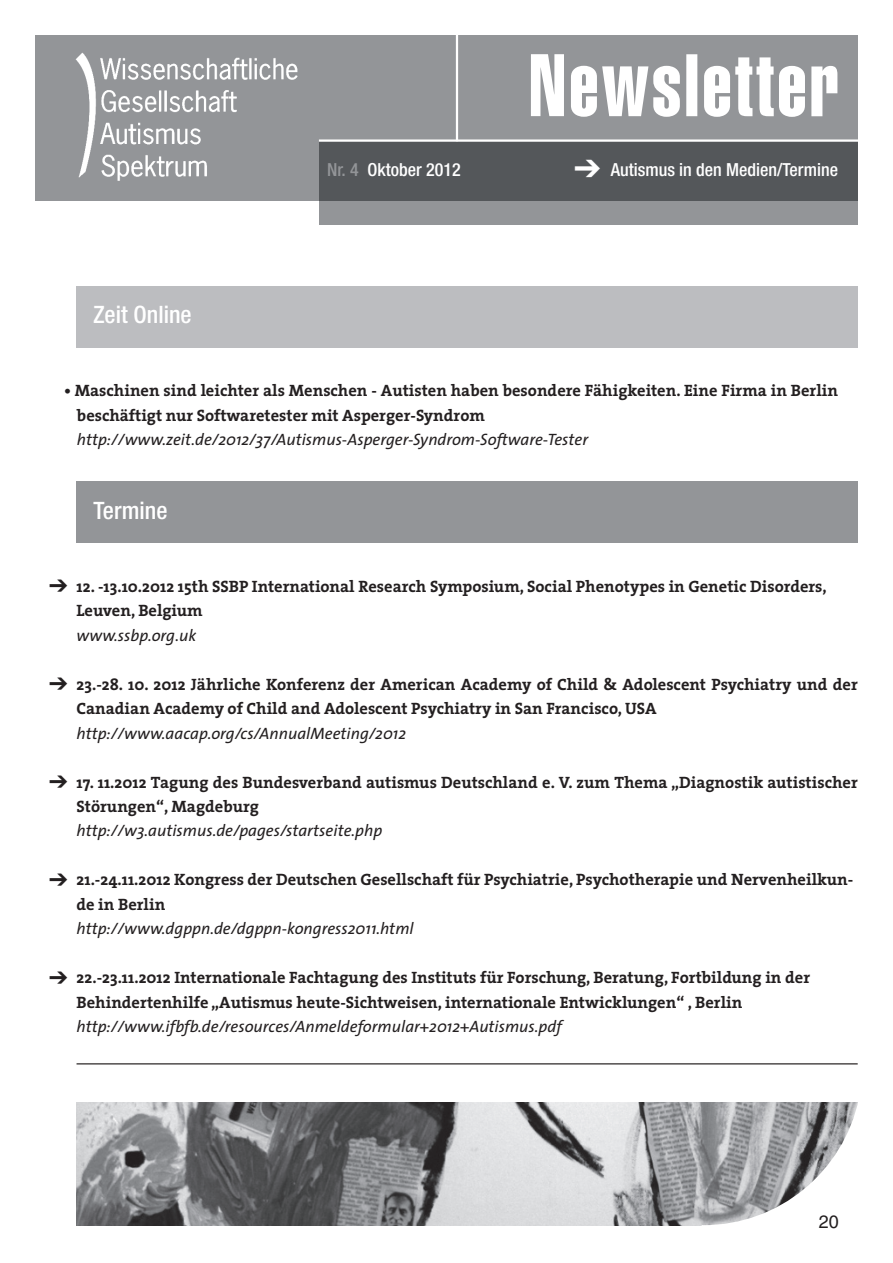
<style>
.page{position:relative;width:893px;height:1263px;background:#fff}
.page>*{position:absolute;margin:0;border:0;box-sizing:border-box;transform-origin:0 0}
.t1{font:87px "Helvetica Extra Compressed";letter-spacing:.04em;color:#fff}
.Links_Head{font:500 condensed 24px "Helvetica Neue";color:#fff}
.t2{font:500 condensed 18px "Helvetica Neue";color:#fff}
.t3{font:18px "Helvetica";color:#231f20}
.Fließtext_ohne_Einzu{font:700 16.5px/24.5px "The Serif";color:#231f20}
.t4{font:italic 16.5px "The Sans";color:#231f20}
.s1{color:#939598}
.s2{font-family:"The Sans";font-weight:400;font-style:italic}
</style>
<div class="page">
<div style="left:35px;top:35px;width:823px;height:166px;background:#939598"></div>
<svg style="left:319px;top:142px;width:539px;height:83px;background:#66696c"></svg>
<hr style="left:319px;top:139px;width:547px;height:3px;background:#fff">
<img style="left:75px;top:52px;width:223px;height:129px">
<hr style="left:456px;top:29px;width:2px;height:112px;background:#fff">
<img style="left:77px;top:1103px;width:625px;height:122px">
<svg style="left:702px;top:1102px;width:156px;height:124px"></svg>
<hr style="left:77px;top:1063px;width:781px;height:1px;background:#231f20">
<div style="left:77px;top:287px;width:781px;height:61px;background:#bcbdc0"></div>
<div style="left:77px;top:482px;width:781px;height:61px;background:#939598"></div>
<svg style="left:650px;top:161px;width:25px;height:17px"></svg>
<p class="t1" style="left:529px;top:33px;width:312px">Newsletter</p>
<p class="Links_Head" style="left:94px;top:300px;width:146px">Autism Channel</p>
<p class="Links_Head" style="left:94px;top:300px;width:100px">Zeit Online</p>
<p class="t2" style="left:574px;top:159px;width:265px">➔ Autismus in den Medien/Termine</p>
<p class="t2" style="left:327px;top:159px;width:135px"><span class="s1">Nr. 4</span> Oktober 2012</p>
<p class="t2" style="left:686px;top:159px;width:156px">Neuigkeiten der WGAS</p>
<p class="Fließtext_ohne_Einzu" style="left:77px;top:378px;width:763px;text-indent:-13px">• Maschinen sind leichter als Menschen - Autisten haben besondere Fähigkeiten. Eine Firma in Berlin beschäftigt nur Softwaretester mit Asperger-Syndrom</p>
<p class="t4" style="left:77px;top:426px;width:513px">http://www.zeit.de/2012/37/Autismus-Asperger-Syndrom-Software-Tester</p>
<p class="Links_Head" style="left:94px;top:496px;width:90px">Ärzteblatt</p>
<p class="Links_Head" style="left:94px;top:496px;width:75px">Termine</p>
<p class="Fließtext_ohne_Einzu" style="left:77px;top:574px;width:752px">12. -13.10.2012 15th SSBP International Research Symposium, Social Phenotypes in Genetic Disorders,</p>
<p class="Fließtext_ohne_Einzu" style="left:77px;top:598px;width:128px">Leuven, Belgium</p>
<p class="t4" style="left:77px;top:621px;width:121px">www.ssbp.org.uk</p>
<p class="Fließtext_ohne_Einzu" style="left:77px;top:671px;width:783px">23.-28. 10. 2012 Jährliche Konferenz der American Academy of Child &amp; Adolescent Psychiatry und der<br>Canadian Academy of Child and Adolescent Psychiatry in San Francisco, USA</p>
<p class="t4" style="left:77px;top:719px;width:331px">http://www.aacap.org/cs/AnnualMeeting/2012</p>
<p class="Fließtext_ohne_Einzu" style="left:77px;top:769px;width:783px">17. 11.2012 Tagung des Bundesverband autismus Deutschland e. V. zum Thema „Diagnostik autistischer<br>Störungen“, Magdeburg</p>
<p class="t4" style="left:77px;top:817px;width:307px">http://w3.autismus.de/pages/startseite.php</p>
<p class="Fließtext_ohne_Einzu" style="left:77px;top:867px;width:778px">21.-24.11.2012 Kongress der Deutschen Gesellschaft für Psychiatrie, Psychotherapie und Nervenheilkun&shy;de in Berlin<br><span class="s2">http://www.dgppn.de/dgppn-kongress2011.html</span></p>
<p class="Fließtext_ohne_Einzu" style="left:77px;top:965px;width:735px">22.-23.11.2012 Internationale Fachtagung des Instituts für Forschung, Beratung, Fortbildung in der</p>
<p class="Fließtext_ohne_Einzu" style="left:77px;top:989px;width:667px">Behindertenhilfe „Autismus heute-Sichtweisen, internationale Entwicklungen“ , Berlin</p>
<p class="t4" style="left:77px;top:1013px;width:487px">http://www.ifbfb.de/resources/Anmeldeformular+2012+Autismus.pdf</p>
<p class="t3" style="left:819px;top:1211px;width:22px">20</p>
</div>
